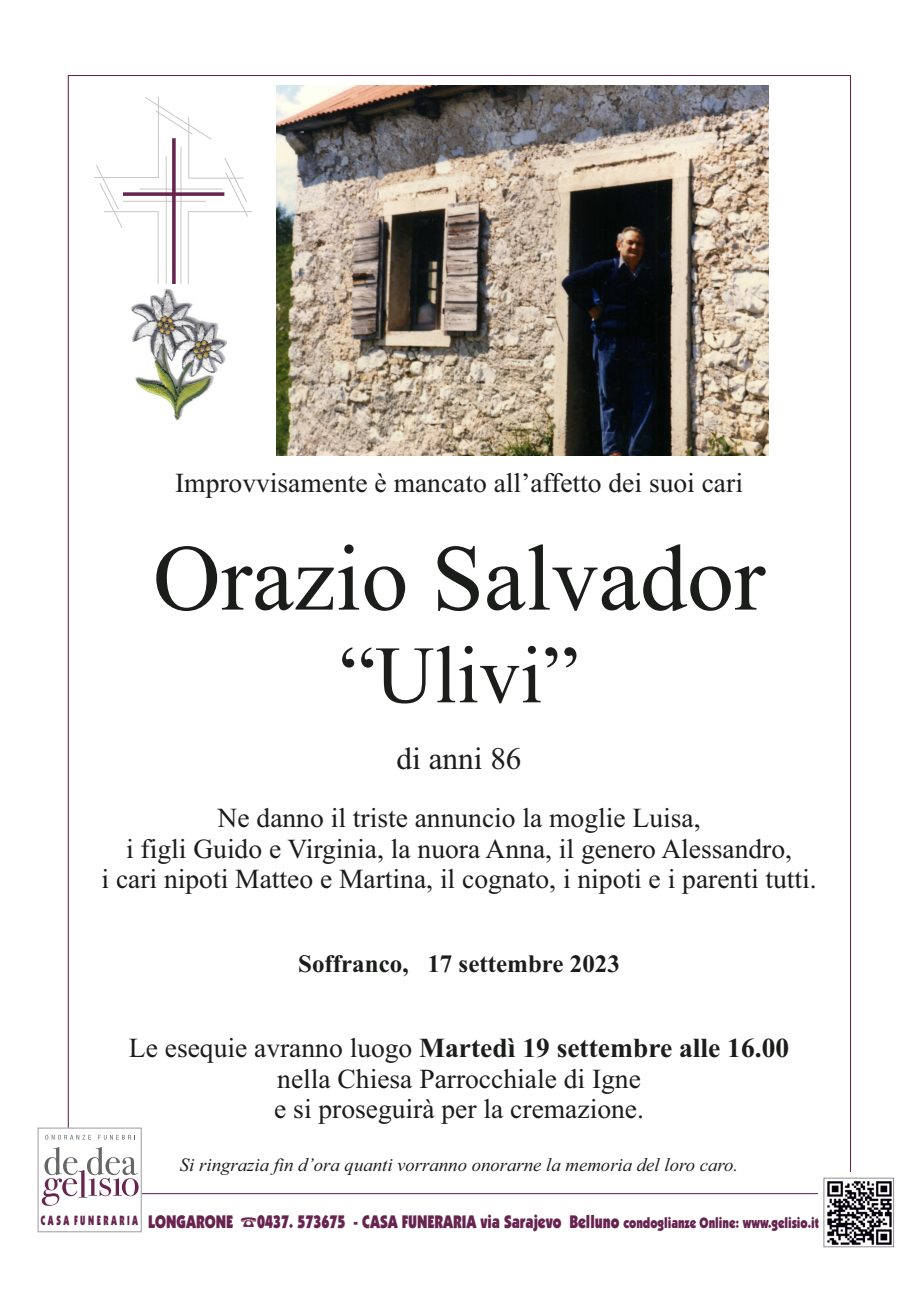
<style>
.page{position:relative;width:911px;height:1290px;background:#fff}
.page>*{position:absolute;margin:0;border:0;box-sizing:border-box;transform-origin:0 0}
.t1{font:93.75px "Times New Roman";color:#1b1d1b}
.t2{font:81.25px "Times New Roman";color:#1d1d1b}
.t3{font:31.25px "Times New Roman";color:#1b1d1b}
.t4{font:27.5px/30.5px "Times New Roman";color:#1b1d1b;text-align:center}
.t5{font:700 25px "Times New Roman";color:#1b1d1b}
.t6{font:italic 18.75px "Times New Roman";color:#1b1d1b}
.t7{font:900 18.12px "Kabel IT Cby BT";color:#66244f;scale:.79 1}
.t8{font:900 13.38px "Kabel IT Cby BT";letter-spacing:.305em;color:#66244f;scale:.62 1}
.s1{font-weight:700}
.s2{font-size:15px}
</style>
<div class="page">
<img style="left:823px;top:1177px;width:71px;height:71px">
<div style="left:37px;top:1127px;width:105px;height:105px;background:#fff;border:1px solid #b0b0b3"></div>
<svg style="left:42px;top:1147px;width:97px;height:59px"></svg>
<svg style="left:45px;top:1135px;width:46px;height:5px"></svg>
<svg style="left:98px;top:1135px;width:37px;height:5px"></svg>
<img style="left:276px;top:85px;width:492px;height:370px">
<hr style="left:139px;top:189px;width:84px;height:1px;background:#c7c7c6">
<svg style="left:145px;top:97px;width:67px;height:43px"></svg>
<svg style="left:224px;top:157px;width:24px;height:60px"></svg>
<svg style="left:96px;top:165px;width:27px;height:63px"></svg>
<hr style="left:123px;top:201px;width:83px;height:1px;background:#c7c7c6">
<hr style="left:181px;top:146px;width:1px;height:163px;background:#c7c7c6">
<hr style="left:188px;top:212px;width:1px;height:172px;background:#c7c7c6">
<hr style="left:158px;top:212px;width:1px;height:125px;background:#c7c7c6">
<hr style="left:188px;top:211px;width:64px;height:1px;background:#c7c7c6">
<hr style="left:188px;top:117px;width:1px;height:61px;background:#c7c7c6">
<hr style="left:188px;top:178px;width:55px;height:1px;background:#c7c7c6">
<hr style="left:94px;top:177px;width:65px;height:1px;background:#c7c7c6">
<hr style="left:158px;top:97px;width:1px;height:81px;background:#c7c7c6">
<hr style="left:104px;top:211px;width:54px;height:1px;background:#c7c7c6">
<hr style="left:166px;top:156px;width:1px;height:195px;background:#c7c7c6">
<svg style="left:123px;top:192px;width:101px;height:4px"></svg>
<svg style="left:172px;top:138px;width:4px;height:146px"></svg>
<img style="left:131px;top:284px;width:96px;height:137px">
<p class="t4" style="left:175px;top:471px;width:569px">Improvvisamente è mancato all’affetto dei suoi cari</p>
<h1 class="t1" style="left:153px;top:545px;width:613px">Orazio Salvador</h1>
<h2 class="t2" style="left:339px;top:646px;width:241px">“Ulivi”</h2>
<p class="t3" style="left:396px;top:747px;width:126px">di anni 86</p>
<p class="t4" style="left:101px;top:806px;width:716px">Ne danno il triste annuncio la moglie Luisa,<br>i figli Guido e Virginia, la nuora Anna, il genero Alessandro,<br>i cari nipoti Matteo e Martina, il cognato, i nipoti e i parenti tutti.</p>
<p class="t5" style="left:298px;top:955px;width:323px">Soffranco, 17 settembre 2023</p>
<p class="t4" style="left:129px;top:1035px;width:662px">Le esequie avranno luogo <span class="s1">Martedì 19 settembre alle 16.00 </span>nella Chiesa Parrocchiale di Igne<br>e si proseguirà per la cremazione.</p>
<p class="t6" style="left:180px;top:1158px;width:559px">Si ringrazia fin d’ora quanti vorranno onorarne la memoria del loro caro.</p>
<p class="t7" style="left:148px;top:1214px;width:109px">LONGARONE</p>
<p class="t7" style="left:257px;top:1214px;width:712px">0437. 573675 - CASA FUNERARIA via Sarajevo Belluno <span class="s2">condoglianze Online: www.gelisio.it</span></p>
<p class="t8" style="left:41px;top:1214px;width:158px">CASA FUNERARIA</p>
</div>
